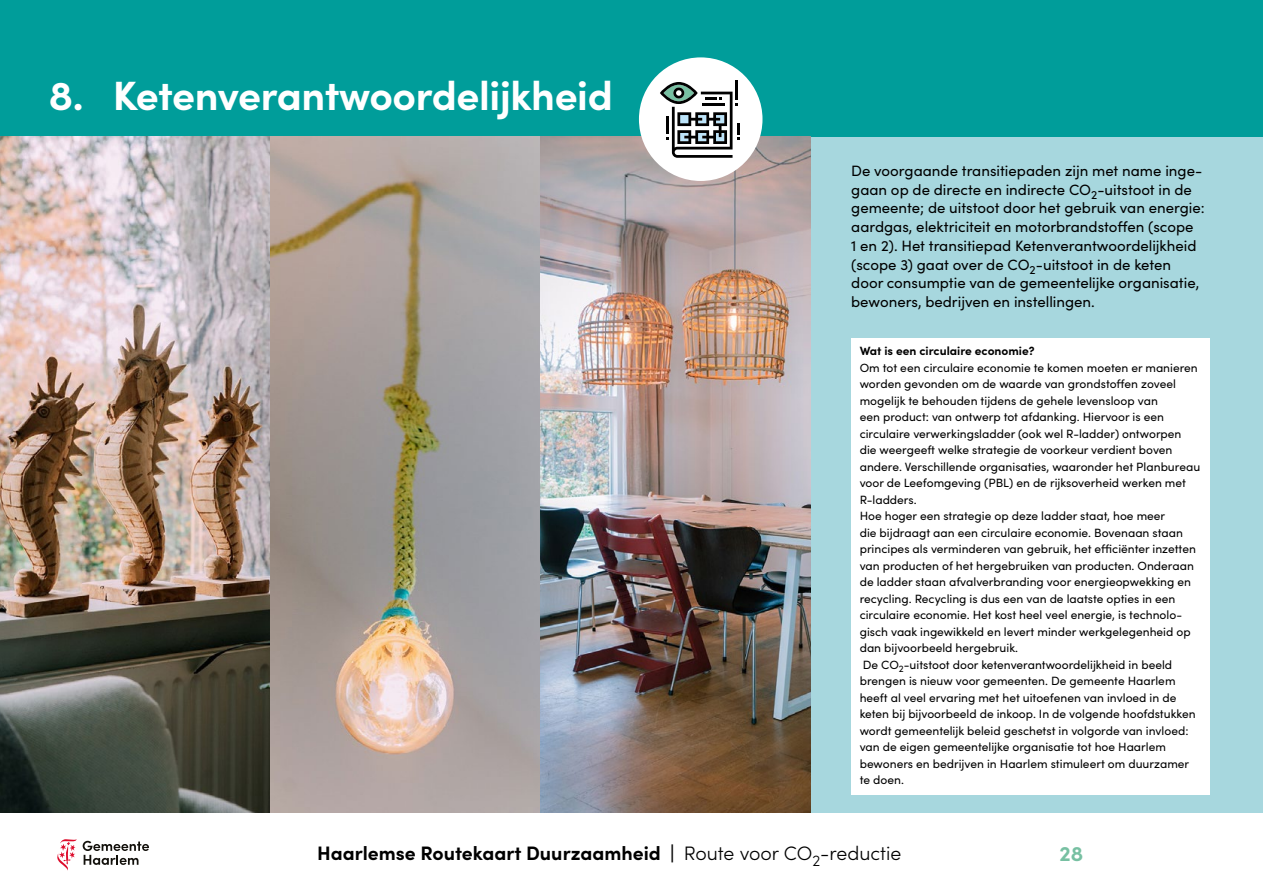
<style>
.page{position:relative;width:1263px;height:893px;background:#a7d7de}
.page>*{position:absolute;margin:0;border:0;box-sizing:border-box;transform-origin:0 0}
.t1{font:700 40.95px "Sofia Pro";letter-spacing:-.01em;color:#fff}
.t2{font:700 21px "Sofia Pro";color:#77c0a2}
.t3{font:700 19.5px "Sofia Pro";color:#000}
.t4{font:300 19.5px "Sofia Pro";color:#000}
.t5{font:15px/18.8px "Sofia Pro";color:#000}
.Voorbeeld{font:12px/16.5px "Sofia Pro";color:#000}
.Voorbeeld-2{font:700 12px "Sofia Pro";color:#000}
</style>
<div class="page">
<div style="left:0;top:0;width:1263px;height:137px;background:#009d9a"></div>
<div style="left:851px;top:338px;width:359px;height:28px;background:#fff"></div>
<div style="left:851px;top:354px;width:359px;height:161px;background:#fff"></div>
<div style="left:851px;top:503px;width:359px;height:160px;background:#fff"></div>
<div style="left:851px;top:651px;width:359px;height:144px;background:#fff"></div>
<img style="left:0;top:137px;width:811px;height:677px">
<div style="left:639px;top:57px;width:123px;height:124px;background:#fff;border-radius:50%"></div>
<hr style="left:735px;top:81px;width:3px;height:19px;background:#000">
<svg style="left:660px;top:82px;width:79px;height:76px"></svg>
<div style="left:0;top:814px;width:1263px;height:79px;background:#fff"></div>
<svg style="left:83px;top:841px;width:66px;height:24px"></svg>
<svg style="left:57px;top:839px;width:20px;height:32px"></svg>
<p class="t1" style="left:49px;top:64px;width:565px">8. Ketenverantwoordelijkheid</p>
<p class="t5" style="left:851px;top:160px;width:355px">De voorgaande transitiepaden zijn met name inge&shy;gaan op de directe en indirecte CO<sub>2</sub>-uitstoot in de gemeente; de uitstoot door het gebruik van energie: aardgas, elektriciteit en motorbrandstoffen (scope<br>1 en 2). Het transitiepad Ketenverantwoordelijkheid (scope 3) gaat over de CO<sub>2</sub>-uitstoot in de keten door consumptie van de gemeentelijke organisatie, bewoners, bedrijven en instellingen.</p>
<p class="Voorbeeld-2" style="left:860px;top:342px;width:176px">Wat is een circulaire economie?</p>
<p class="Voorbeeld" style="left:860px;top:359px;width:342px">Om tot een circulaire economie te komen moeten er manieren worden gevonden om de waarde van grondstoffen zoveel mogelijk te behouden tijdens de gehele levensloop van<br>een product: van ontwerp tot afdanking. Hiervoor is een circulaire verwerkingsladder (ook wel R-ladder) ontworpen die weergeeft welke strategie de voorkeur verdient boven andere. Verschillende organisaties, waaronder het Planbureau voor de Leefomgeving (PBL) en de rijksoverheid werken met R-ladders.</p>
<p class="Voorbeeld" style="left:860px;top:507px;width:338px">Hoe hoger een strategie op deze ladder staat, hoe meer<br>die bijdraagt aan een circulaire economie. Bovenaan staan principes als verminderen van gebruik, het efficiënter inzetten van producten of het hergebruiken van producten. Onderaan de ladder staan afvalverbranding voor energieopwekking en recycling. Recycling is dus een van de laatste opties in een circulaire economie. Het kost heel veel energie, is technolo&shy;gisch vaak ingewikkeld en levert minder werkgelegenheid op dan bijvoorbeeld hergebruik.</p>
<p class="Voorbeeld" style="left:860px;top:656px;width:337px">De CO<sub>2</sub>-uitstoot door ketenverantwoordelijkheid in beeld brengen is nieuw voor gemeenten. De gemeente Haarlem heeft al veel ervaring met het uitoefenen van invloed in de keten bij bijvoorbeeld de inkoop. In de volgende hoofdstukken wordt gemeentelijk beleid geschetst in volgorde van invloed: van de eigen gemeentelijke organisatie tot hoe Haarlem bewoners en bedrijven in Haarlem stimuleert om duurzamer te doen.</p>
<h3 class="t3" style="left:317px;top:838px;width:359px">Haarlemse Routekaart Duurzaamheid |</h3>
<h3 class="t4" style="left:684px;top:839px;width:219px">Route voor CO<sub>2</sub>-reductie</h3>
<h2 class="t2" style="left:1059px;top:837px;width:25px">28</h2>
</div>
